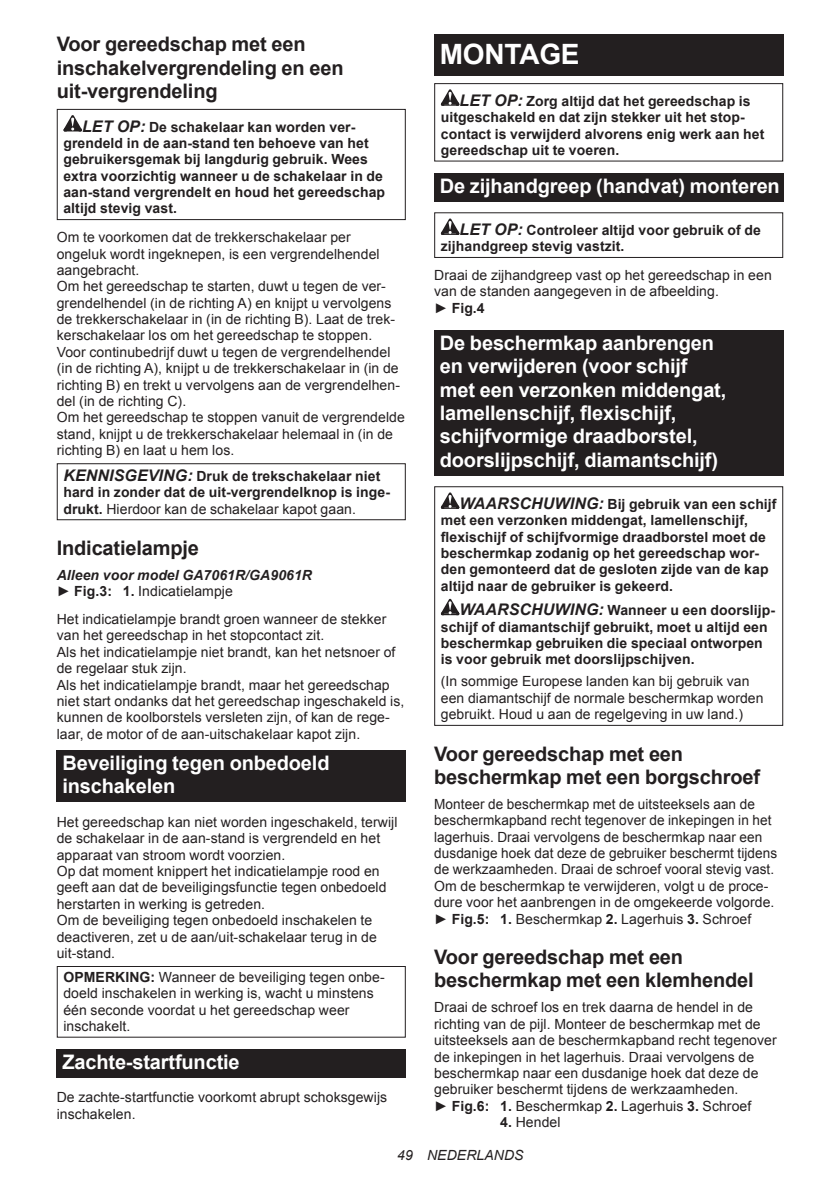
<style>
.page{position:relative;width:840px;height:1191px;background:#fff}
.page>*{position:absolute;margin:0;border:0;box-sizing:border-box;transform-origin:0 0}
.t1{font:700 28px "Arial";letter-spacing:-.01em;color:#fff}
.t2{font:700 20px/23.4px "Arial";letter-spacing:-.01em;color:#fff}
.t3{font:700 20px/23.4px "Arial";letter-spacing:-.01em;color:#231f20}
.t4{font:14px/16.4px "Arial";letter-spacing:.005em;color:#231f20}
.t5{font:700 14px/16.4px "Arial";letter-spacing:.005em;color:#231f20}
.t6{font:italic 700 14px/16.4px "Arial";letter-spacing:.005em;color:#231f20}
.t7{font:italic 14px "Arial";letter-spacing:.005em;color:#231f20}
.s1{font-style:italic;font-size:16px}
.s2{font-weight:400}
.s3{font-weight:400;font-style:normal}
.s4{font-style:normal}
.s5{font-weight:700}
</style>
<div class="page">
<svg style="left:63px;top:115px;width:19px;height:16px"></svg>
<div style="left:57px;top:109px;width:348px;height:111px;border:1px solid #231f20"></div>
<div style="left:57px;top:463px;width:348px;height:57px;border:1px solid #231f20"></div>
<div style="left:57px;top:750px;width:348px;height:52px;background:#231f20"></div>
<div style="left:57px;top:966px;width:348px;height:71px;border:1px solid #231f20"></div>
<div style="left:57px;top:1049px;width:348px;height:28px;background:#231f20"></div>
<div style="left:434px;top:34px;width:348px;height:41px;background:#231f20"></div>
<svg style="left:440px;top:89px;width:19px;height:17px"></svg>
<div style="left:434px;top:83px;width:348px;height:79px;border:1px solid #231f20"></div>
<div style="left:434px;top:173px;width:348px;height:28px;background:#231f20"></div>
<svg style="left:440px;top:218px;width:19px;height:17px"></svg>
<div style="left:434px;top:212px;width:348px;height:46px;border:1px solid #231f20"></div>
<div style="left:434px;top:330px;width:348px;height:145px;background:#231f20"></div>
<svg style="left:440px;top:492px;width:19px;height:17px"></svg>
<svg style="left:440px;top:599px;width:19px;height:16px"></svg>
<div style="left:434px;top:486px;width:348px;height:240px;border:1px solid #231f20"></div>
<h2 class="t3" style="left:57px;top:33px;width:288px">Voor gereedschap met een inschakelvergrendeling en een uit-vergrendeling</h2>
<p class="t5" style="left:63px;top:119px;width:323px;text-indent:19px"><span class="s1">LET OP:</span> De schakelaar kan worden ver&shy;grendeld in de aan-stand ten behoeve van het gebruikersgemak bij langdurig gebruik. Wees extra voorzichtig wanneer u de schakelaar in de aan-stand vergrendelt en houd het gereedschap altijd stevig vast.</p>
<p class="t4" style="left:57px;top:229px;width:349px">Om te voorkomen dat de trekkerschakelaar per<br>ongeluk wordt ingeknepen, is een vergrendelhendel aangebracht.<br>Om het gereedschap te starten, duwt u tegen de ver&shy;grendelhendel (in de richting A) en knijpt u vervolgens de trekkerschakelaar in (in de richting B). Laat de trek&shy;kerschakelaar los om het gereedschap te stoppen.<br>Voor continubedrijf duwt u tegen de vergrendelhendel (in de richting A), knijpt u de trekkerschakelaar in (in de richting B) en trekt u vervolgens aan de vergrendelhen&shy;del (in de richting C).<br>Om het gereedschap te stoppen vanuit de vergrendelde stand, knijpt u de trekkerschakelaar helemaal in (in de richting B) en laat u hem los.</p>
<p class="t5" style="left:63px;top:468px;width:328px"><span class="s1">KENNISGEVING:</span> Druk de trekschakelaar niet hard in zonder dat de uit-vergrendelknop is inge&shy;drukt. <span class="s2">Hierdoor kan de schakelaar kapot gaan.</span></p>
<h2 class="t3" style="left:57px;top:537px;width:144px">Indicatielampje</h2>
<p class="t6" style="left:57px;top:567px;width:257px">Alleen voor model GA7061R/GA9061R <span class="s3">►</span> <span class="s4">Fig.3: 1.</span> <span class="s3">Indicatielampje</span></p>
<p class="t4" style="left:57px;top:611px;width:349px">Het indicatielampje brandt groen wanneer de stekker van het gereedschap in het stopcontact zit.<br>Als het indicatielampje niet brandt, kan het netsnoer of de regelaar stuk zijn.<br>Als het indicatielampje brandt, maar het gereedschap niet start ondanks dat het gereedschap ingeschakeld is, kunnen de koolborstels versleten zijn, of kan de rege&shy;laar, de motor of de aan-uitschakelaar kapot zijn.</p>
<h2 class="t2" style="left:62px;top:752px;width:268px">Beveiliging tegen onbedoeld inschakelen</h2>
<p class="t4" style="left:57px;top:814px;width:342px">Het gereedschap kan niet worden ingeschakeld, terwijl de schakelaar in de aan-stand is vergrendeld en het apparaat van stroom wordt voorzien.<br>Op dat moment knippert het indicatielampje rood en geeft aan dat de beveiligingsfunctie tegen onbedoeld herstarten in werking is getreden.<br>Om de beveiliging tegen onbedoeld inschakelen te deactiveren, zet u de aan/uit-schakelaar terug in de uit-stand.</p>
<p class="t4" style="left:63px;top:969px;width:322px"><span class="s5">OPMERKING:</span> Wanneer de beveiliging tegen onbe&shy;doeld inschakelen in werking is, wacht u minstens één seconde voordat u het gereedschap weer inschakelt.</p>
<h2 class="t2" style="left:62px;top:1051px;width:179px">Zachte-startfunctie</h2>
<p class="t4" style="left:57px;top:1089px;width:332px">De zachte-startfunctie voorkomt abrupt schoksgewijs inschakelen.</p>
<h1 class="t1" style="left:439px;top:35px;width:141px">MONTAGE</h1>
<p class="t5" style="left:440px;top:93px;width:325px;text-indent:19px"><span class="s1">LET OP:</span> Zorg altijd dat het gereedschap is uitgeschakeld en dat zijn stekker uit het stop&shy;contact is verwijderd alvorens enig werk aan het gereedschap uit te voeren.</p>
<h2 class="t2" style="left:439px;top:175px;width:341px">De zijhandgreep (handvat) monteren</h2>
<p class="t5" style="left:440px;top:222px;width:321px;text-indent:19px"><span class="s1">LET OP:</span> Controleer altijd voor gebruik of de zijhandgreep stevig vastzit.</p>
<p class="t4" style="left:434px;top:267px;width:339px">Draai de zijhandgreep vast op het gereedschap in een van de standen aangegeven in de afbeelding.<br>► <span class="s5">Fig.4</span></p>
<h2 class="t2" style="left:439px;top:332px;width:288px">De beschermkap aanbrengen en verwijderen (voor schijf met een verzonken middengat, lamellenschijf, flexischijf, schijfvormige draadborstel, doorslijpschijf, diamantschijf)</h2>
<p class="t5" style="left:440px;top:496px;width:337px;text-indent:19px"><span class="s1">WAARSCHUWING:</span> Bij gebruik van een schijf met een verzonken middengat, lamellenschijf, flexischijf of schijfvormige draadborstel moet de beschermkap zodanig op het gereedschap wor&shy;den gemonteerd dat de gesloten zijde van de kap altijd naar de gebruiker is gekeerd.</p>
<p class="t5" style="left:440px;top:602px;width:335px;text-indent:19px"><span class="s1">WAARSCHUWING:</span> Wanneer u een doorslijp&shy;schijf of diamantschijf gebruikt, moet u altijd een beschermkap gebruiken die speciaal ontworpen is voor gebruik met doorslijpschijven.</p>
<p class="t4" style="left:440px;top:673px;width:324px">(In sommige Europese landen kan bij gebruik van een diamantschijf de normale beschermkap worden gebruikt. Houd u aan de regelgeving in uw land.)</p>
<h2 class="t3" style="left:434px;top:742px;width:327px">Voor gereedschap met een beschermkap met een borgschroef</h2>
<p class="t4" style="left:434px;top:796px;width:344px">Monteer de beschermkap met de uitsteeksels aan de beschermkapband recht tegenover de inkepingen in het lagerhuis. Draai vervolgens de beschermkap naar een dusdanige hoek dat deze de gebruiker beschermt tijdens de werkzaamheden. Draai de schroef vooral stevig vast.<br>Om de beschermkap te verwijderen, volgt u de proce&shy;dure voor het aanbrengen in de omgekeerde volgorde. ► <span class="s5">Fig.5: 1.</span> Beschermkap <span class="s5">2.</span> Lagerhuis <span class="s5">3.</span> Schroef</p>
<h2 class="t3" style="left:434px;top:946px;width:321px">Voor gereedschap met een beschermkap met een klemhendel</h2>
<p class="t4" style="left:434px;top:999px;width:344px">Draai de schroef los en trek daarna de hendel in de richting van de pijl. Monteer de beschermkap met de uitsteeksels aan de beschermkapband recht tegenover de inkepingen in het lagerhuis. Draai vervolgens de beschermkap naar een dusdanige hoek dat deze de gebruiker beschermt tijdens de werkzaamheden.<br>► <span class="s5">Fig.6: 1.</span> Beschermkap <span class="s5">2.</span> Lagerhuis <span class="s5">3.</span> Schroef</p>
<p class="t4" style="left:500px;top:1114px;width:62px"><span class="s5">4.</span> Hendel</p>
<p class="t7" style="left:397px;top:1146px;width:128px">49 NEDERLANDS</p>
</div>
